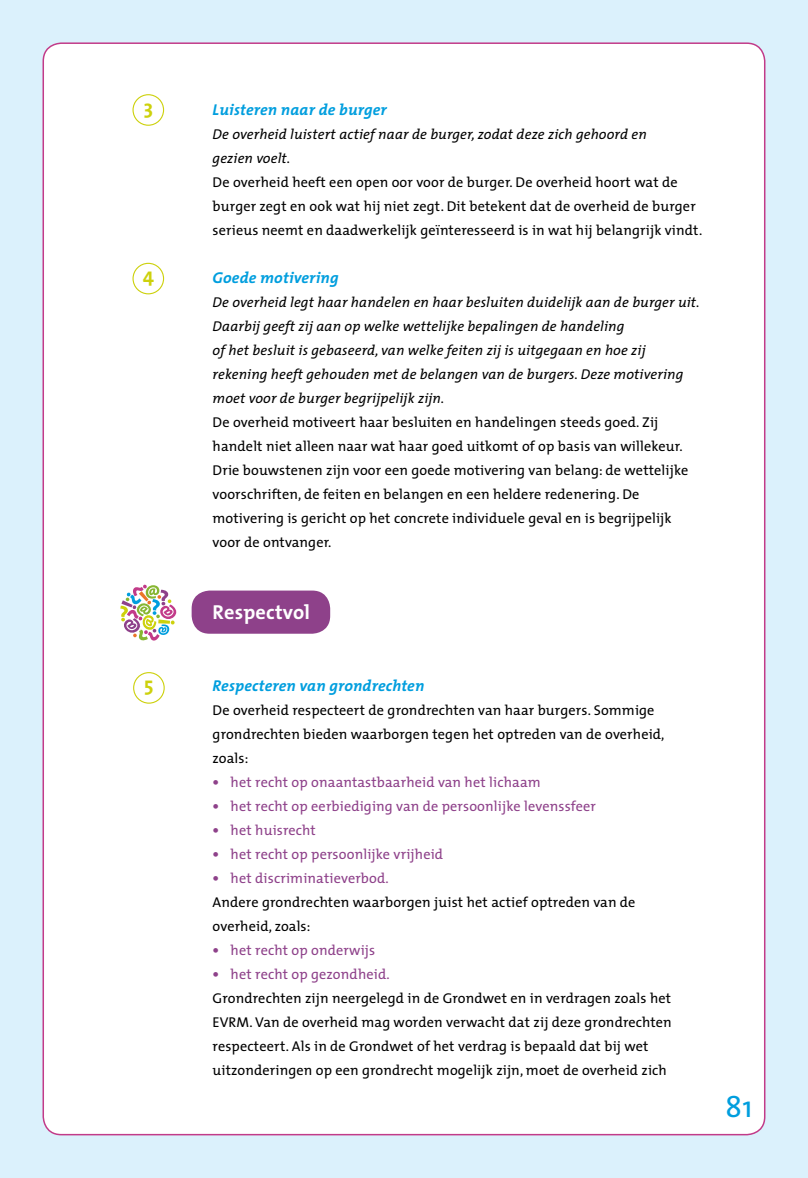
<style>
.page{position:relative;width:808px;height:1178px;background:#dbf1fc}
.page>*{position:absolute;margin:0;border:0;box-sizing:border-box;transform-origin:0 0}
.t1{font:30px "The Mix";color:#009ede}
.t2{font:700 20.25px "The Mix";letter-spacing:.01em;color:#fff}
.t3{font:700 20.25px "The Mix";color:#cdd10c}
.t4{font:italic 700 15.75px "The Mix";letter-spacing:.01em;color:#009ede}
.t5{font:14.25px/24px "The Mix";letter-spacing:.01em;color:#000}
.t6{font:italic 14.25px/24px "The Mix";letter-spacing:.01em;color:#000}
.t7{font:14.25px "The Mix";letter-spacing:.01em;color:#8e418a}
.s1{font-weight:700;font-size:15.75px}
.s2{font-weight:700;font-size:15.75px;color:#8e418a}
.s3{color:#8e418a}
</style>
<div class="page">
<div style="left:43px;top:43px;width:722px;height:1091px;background:#fff;border-radius:18px"></div>
<div style="left:192px;top:590px;width:138px;height:44px;background:#8e418a;border-radius:18px"></div>
<div style="left:133px;top:672px;width:32px;height:32px;border:1px solid #cdd10c;border-radius:50%"></div>
<div style="left:132px;top:263px;width:32px;height:31px;border:1px solid #cdd10c;border-radius:50%"></div>
<div style="left:132px;top:94px;width:32px;height:32px;border:1px solid #cdd10c;border-radius:50%"></div>
<svg style="left:120px;top:584px;width:57px;height:57px"></svg>
<h2 class="t3" style="left:144px;top:90px;width:11px">3</h2>
<h2 class="t3" style="left:143px;top:258px;width:13px">4</h2>
<h2 class="t3" style="left:144px;top:667px;width:11px">5</h2>
<p class="t4" style="left:213px;top:97px;width:176px">Luisteren naar de burger</p>
<p class="t6" style="left:213px;top:122px;width:436px">De overheid luistert actief naar de burger, zodat deze zich gehoord en gezien voelt.</p>
<p class="t5" style="left:213px;top:170px;width:491px">De overheid heeft een open oor voor de burger. De overheid hoort wat de burger zegt en ook wat hij niet zegt. Dit betekent dat de overheid de burger serieus neemt en daadwerkelijk geïnteresseerd is in wat hij belangrijk vindt.</p>
<p class="t4" style="left:213px;top:265px;width:127px">Goede motivering</p>
<p class="t6" style="left:213px;top:290px;width:489px">De overheid legt haar handelen en haar besluiten duidelijk aan de burger uit.<br>Daarbij geeft zij aan op welke wettelijke bepalingen de handeling<br>of het besluit is gebaseerd, van welke feiten zij is uitgegaan en hoe zij rekening heeft gehouden met de belangen van de burgers. Deze motivering moet voor de burger begrijpelijk zijn.</p>
<p class="t5" style="left:213px;top:410px;width:477px">De overheid motiveert haar besluiten en handelingen steeds goed. Zij handelt niet alleen naar wat haar goed uitkomt of op basis van willekeur.<br>Drie bouwstenen zijn voor een goede motivering van belang: de wettelijke voorschriften, de feiten en belangen en een heldere redenering. De motivering is gericht op het concrete individuele geval en is begrijpelijk voor de ontvanger.</p>
<h2 class="t2" style="left:213px;top:595px;width:99px">Respectvol</h2>
<p class="t4" style="left:213px;top:673px;width:213px">Respecteren van grondrechten</p>
<p class="t5" style="left:213px;top:698px;width:453px">De overheid respecteert de grondrechten van haar burgers. Sommige grondrechten bieden waarborgen tegen het optreden van de overheid, zoals:</p>
<p class="t7" style="left:213px;top:770px;width:330px"><span class="s1">•</span> het recht op onaantastbaarheid van het lichaam</p>
<p class="t7" style="left:213px;top:794px;width:385px"><span class="s1">•</span> het recht op eerbiediging van de persoonlijke levenssfeer</p>
<p class="t7" style="left:213px;top:818px;width:105px"><span class="s1">•</span> het huisrecht</p>
<p class="t7" style="left:213px;top:842px;width:232px"><span class="s1">•</span> het recht op persoonlijke vrijheid</p>
<p class="t5" style="left:213px;top:866px;width:424px"><span class="s2">•</span> <span class="s3">het discriminatieverbod.<br></span>Andere grondrechten waarborgen juist het actief optreden van de overheid, zoals:</p>
<p class="t7" style="left:213px;top:938px;width:164px"><span class="s1">•</span> het recht op onderwijs</p>
<p class="t5" style="left:213px;top:962px;width:461px"><span class="s2">•</span> <span class="s3">het recht op gezondheid.<br></span>Grondrechten zijn neergelegd in de Grondwet en in verdragen zoals het EVRM. Van de overheid mag worden verwacht dat zij deze grondrechten respecteert. Als in de Grondwet of het verdrag is bepaald dat bij wet uitzonderingen op een grondrecht mogelijk zijn, moet de overheid zich</p>
<h1 class="t1" style="left:725px;top:1082px;width:28px">81</h1>
</div>
